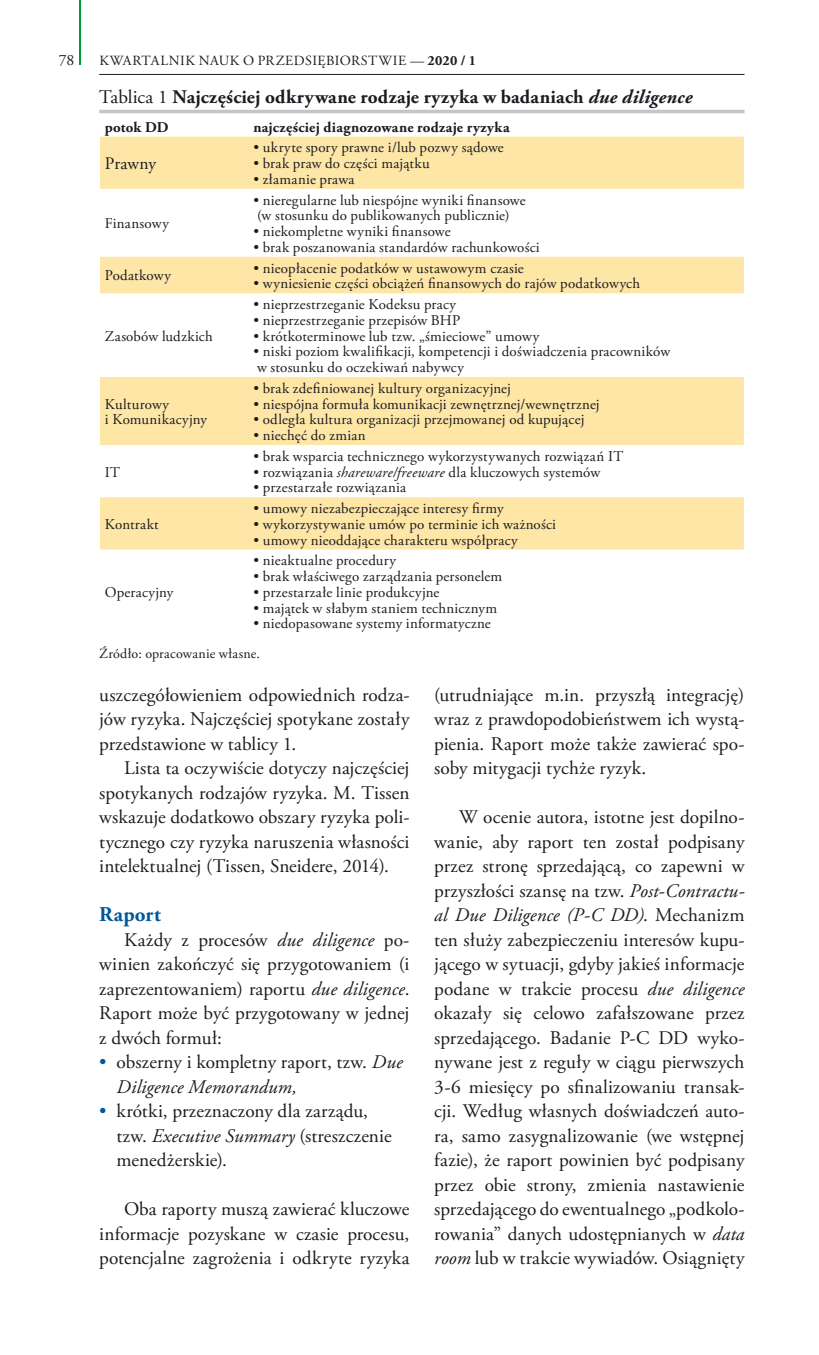
<style>
.page{position:relative;width:819px;height:1355px;background:#fff}
.page>*{position:absolute;margin:0;border:0;box-sizing:border-box;transform-origin:0 0}
.t1{font:700 21px "Adobe Garamond Pro";letter-spacing:.01em;color:#00599c}
.t2{font:19.25px/24.5px "Adobe Garamond Pro";letter-spacing:.005em;color:#1b1c20;text-align:justify}
.t3{font:700 19.25px "Adobe Garamond Pro";letter-spacing:.01em;color:#1b1c20}
.t4{font:17.5px "Adobe Garamond Pro";color:#1b1c20}
.t5{font:15.75px "Adobe Garamond Pro";color:#1b1c20}
.t6{font:14.88px/15.8px "Adobe Garamond Pro";letter-spacing:.015em;color:#1b1c20}
.t7{font:700 14.88px "Adobe Garamond Pro";letter-spacing:.015em;color:#1b1c20}
.t8{font:14px "Adobe Garamond Pro";letter-spacing:.04em;color:#1b1c20}
.t9{font:14px "Adobe Garamond Pro";letter-spacing:.02em;color:#1b1c20}
.s1{font-weight:700}
.s2{font-weight:400}
.s3{font-style:italic}
.s4{color:#00599c}
</style>
<div class="page">
<hr style="left:79px;top:0;width:2px;height:64px;background:#009836">
<hr style="left:99px;top:74px;width:645px;height:1px;background:#1b1c20">
<svg style="left:100px;top:137px;width:643px;height:412px"></svg>
<hr style="left:99px;top:110px;width:645px;height:3px;background:#c3c6c8">
<p class="t5" style="left:59px;top:50px;width:17px">78</p>
<p class="t8" style="left:99px;top:52px;width:378px">KWARTALNIK NAUK O PRZEDSIĘBIORSTWIE — <span class="s1">2020 / 1</span></p>
<p class="t3" style="left:99px;top:86px;width:594px"><span class="s2">Tablica 1</span> Najczęściej odkrywane rodzaje ryzyka w badaniach <span class="s3">due diligence</span></p>
<p class="t7" style="left:105px;top:118px;width:65px">potok DD</p>
<p class="t7" style="left:253px;top:118px;width:258px">najczęściej diagnozowane rodzaje ryzyka</p>
<p class="t4" style="left:105px;top:153px;width:53px">Prawny</p>
<p class="t6" style="left:253px;top:140px;width:252px">• ukryte spory prawne i/lub pozwy sądowe</p>
<p class="t6" style="left:253px;top:156px;width:178px">• brak praw do części majątku</p>
<p class="t6" style="left:253px;top:172px;width:103px">• złamanie prawa</p>
<p class="t6" style="left:105px;top:216px;width:65px">Finansowy</p>
<p class="t6" style="left:105px;top:268px;width:67px">Podatkowy</p>
<p class="t6" style="left:105px;top:328px;width:109px">Zasobów ludzkich</p>
<p class="t6" style="left:105px;top:396px;width:104px">Kulturowy<br>i Komunikacyjny</p>
<p class="t6" style="left:105px;top:464px;width:17px">IT</p>
<p class="t6" style="left:105px;top:516px;width:55px">Kontrakt</p>
<p class="t6" style="left:253px;top:192px;width:274px">• nieregularne lub niespójne wyniki finansowe (w stosunku do publikowanych publicznie)</p>
<p class="t6" style="left:253px;top:224px;width:199px">• niekompletne wyniki finansowe</p>
<p class="t6" style="left:253px;top:240px;width:288px">• brak poszanowania standardów rachunkowości</p>
<p class="t6" style="left:253px;top:260px;width:272px">• nieopłacenie podatków w ustawowym czasie</p>
<p class="t6" style="left:253px;top:276px;width:388px">• wyniesienie części obciążeń finansowych do rajów podatkowych</p>
<p class="t6" style="left:253px;top:297px;width:204px">• nieprzestrzeganie Kodeksu pracy</p>
<p class="t6" style="left:253px;top:313px;width:208px">• nieprzestrzeganie przepisów BHP</p>
<p class="t6" style="left:253px;top:328px;width:287px">• krótkoterminowe lub tzw. „śmieciowe” umowy</p>
<p class="t6" style="left:253px;top:344px;width:418px">• niski poziom kwalifikacji, kompetencji i doświadczenia pracowników w stosunku do oczekiwań nabywcy</p>
<p class="t6" style="left:253px;top:381px;width:259px">• brak zdefiniowanej kultury organizacyjnej</p>
<p class="t6" style="left:253px;top:396px;width:348px">• niespójna formuła komunikacji zewnętrznej/wewnętrznej</p>
<p class="t6" style="left:253px;top:412px;width:332px">• odległa kultura organizacji przejmowanej od kupującej</p>
<p class="t6" style="left:253px;top:428px;width:114px">• niechęć do zmian</p>
<p class="t6" style="left:253px;top:448px;width:371px">• brak wsparcia technicznego wykorzystywanych rozwiązań IT</p>
<p class="t6" style="left:253px;top:464px;width:348px">• rozwiązania <span class="s3">shareware/freeware</span> dla kluczowych systemów</p>
<p class="t6" style="left:253px;top:480px;width:154px">• przestarzałe rozwiązania</p>
<p class="t6" style="left:253px;top:501px;width:252px">• umowy niezabezpieczające interesy firmy</p>
<p class="t6" style="left:253px;top:516px;width:304px">• wykorzystywanie umów po terminie ich ważności</p>
<p class="t6" style="left:253px;top:532px;width:266px">• umowy nieoddające charakteru współpracy</p>
<p class="t6" style="left:253px;top:553px;width:144px">• nieaktualne procedury</p>
<p class="t6" style="left:253px;top:569px;width:250px">• brak właściwego zarządzania personelem</p>
<p class="t6" style="left:253px;top:584px;width:187px">• przestarzałe linie produkcyjne</p>
<p class="t6" style="left:253px;top:600px;width:245px">• majątek w słabym staniem technicznym</p>
<p class="t6" style="left:253px;top:616px;width:239px">• niedopasowane systemy informatyczne</p>
<p class="t9" style="left:99px;top:645px;width:162px">Źródło: opracowanie własne.</p>
<p class="t6" style="left:105px;top:584px;width:70px">Operacyjny</p>
<p class="t2" style="left:99px;top:683px;width:312px">uszczegółowieniem odpowiednich rodza&shy;jów ryzyka. Najczęściej spotykane zostały przedstawione w tablicy 1.</p>
<p class="t2" style="left:99px;top:756px;width:312px;text-indent:25px">Lista ta oczywiście dotyczy najczęściej spotykanych rodzajów ryzyka. M. Tissen wskazuje dodatkowo obszary ryzyka poli&shy;tycznego czy ryzyka naruszenia własności intelektualnej (Tissen, Sneidere, 2014).</p>
<p class="t1" style="left:99px;top:902px;width:63px">Raport</p>
<p class="t2" style="left:99px;top:928px;width:312px;text-indent:25px">Każdy z procesów <span class="s3">due diligence</span> po&shy;winien zakończyć się przygotowaniem (i zaprezentowaniem) raportu <span class="s3">due diligence</span>.<br>Raport może być przygotowany w jednej z dwóch formuł:</p>
<p class="t2" style="left:117px;top:1050px;width:287px;text-indent:-17px"><span class="s4">•</span> obszerny i kompletny raport, tzw. <span class="s3">Due<br>Diligence Memorandum,</span></p>
<p class="t2" style="left:117px;top:1099px;width:276px;text-align:left;text-indent:-17px"><span class="s4">•</span> krótki, przeznaczony dla zarządu, tzw. <span class="s3">Executive Summary</span> (streszczenie menedżerskie).</p>
<p class="t2" style="left:99px;top:1197px;width:312px;text-indent:25px">Oba raporty muszą zawierać kluczowe informacje pozyskane w czasie procesu, potencjalne zagrożenia i odkryte ryzyka</p>
<p class="t2" style="left:434px;top:683px;width:312px">(utrudniające m.in. przyszłą integrację) wraz z prawdopodobieństwem ich wystą&shy;pienia. Raport może także zawierać spo&shy;soby mitygacji tychże ryzyk.</p>
<p class="t2" style="left:434px;top:805px;width:312px;text-indent:25px">W ocenie autora, istotne jest dopilno&shy;wanie, aby raport ten został podpisany przez stronę sprzedającą, co zapewni w przyszłości szansę na tzw. <span class="s3">Post-Contractu&shy;al Due Diligence (P-C DD)</span>. Mechanizm ten służy zabezpieczeniu interesów kupu&shy;jącego w sytuacji, gdyby jakieś informacje podane w trakcie procesu <span class="s3">due diligence </span>okazały się celowo zafałszowane przez sprzedającego. Badanie P-C DD wyko&shy;nywane jest z reguły w ciągu pierwszych 3-6 miesięcy po sfinalizowaniu transak&shy;cji. Według własnych doświadczeń auto&shy;ra, samo zasygnalizowanie (we wstępnej fazie), że raport powinien być podpisany przez obie strony, zmienia nastawienie sprzedającego do ewentualnego „podkolo&shy;rowania” danych udostępnianych w <span class="s3">data room</span> lub w trakcie wywiadów. Osiągnięty</p>
</div>
